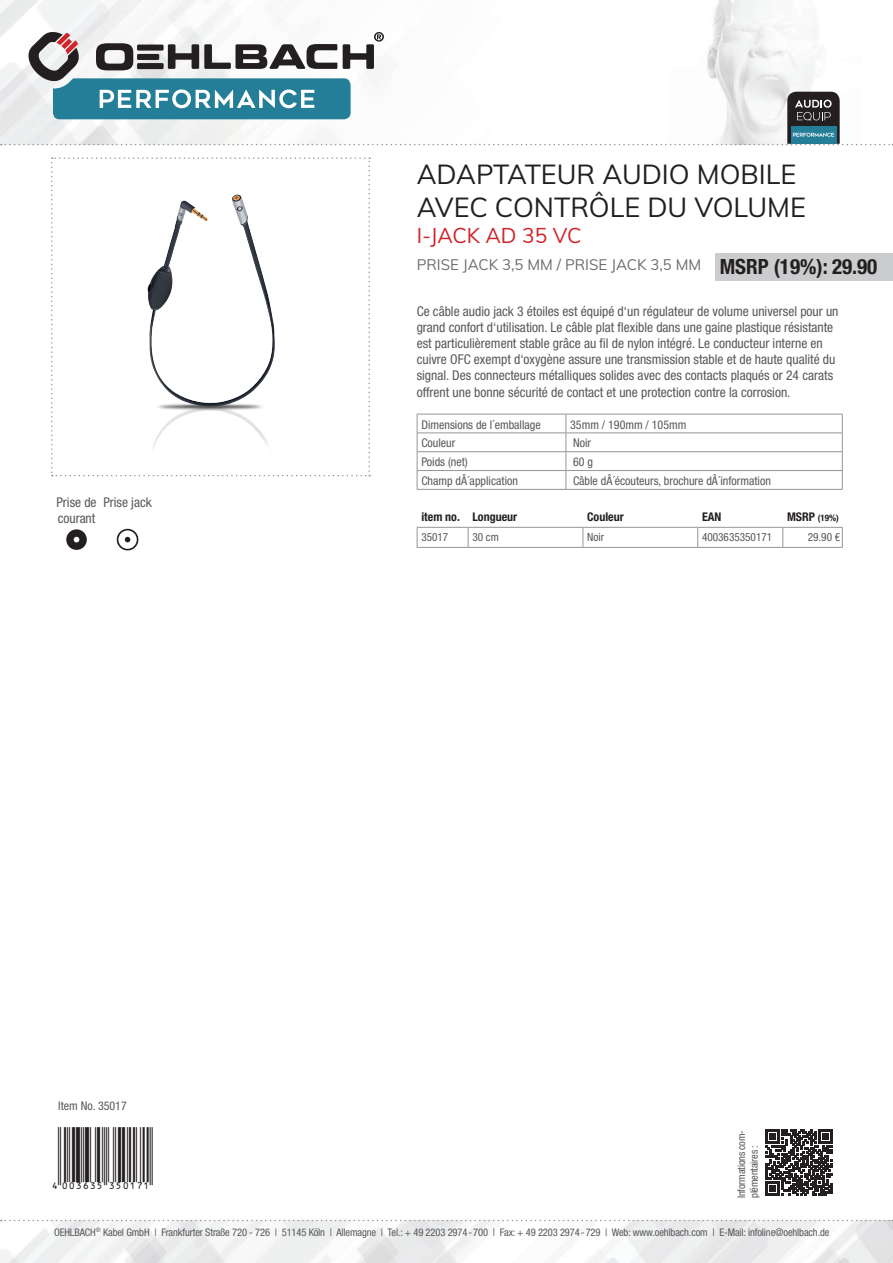
<style>
.page{position:relative;width:893px;height:1263px;background:#fff}
.page>*{position:absolute;margin:0;border:0;box-sizing:border-box;transform-origin:0 0}
.t1{font:27px/32.4px "Muli";color:#231f20}
.t2{font:27px "EAN";color:#231f20}
.t3{font:700 condensed 21px "Helvetica Neue LTW1 G";color:#231f20}
.t4{font:21px "Muli";color:#d1232a}
.t5{font:15px "Muli";color:#6c6d70}
.t6{font:condensed 13.5px/16.2px "Helvetica Neue LTW1 G";color:#57585a}
.t7{font:condensed 12px "Helvetica Neue LTW1 G";color:#57585a}
.t8{font:700 condensed 12px "Helvetica Neue LTW1 G";color:#231f20}
.t9{font:condensed 11.25px "Helvetica Neue LTW1 G";color:#57585a}
.t10{font:condensed 10.5px/12.6px "Helvetica Neue LTW1 G";letter-spacing:-.01em;color:#57585a}
.t11{font:700 condensed 9px "Helvetica Neue LTW1 G";color:#231f20}
.s1{font-size:12px}
</style>
<div class="page">
<img style="left:0;top:1220px;width:893px;height:43px">
<img style="left:0;top:0;width:818px;height:145px">
<svg style="left:1px;top:1220px;width:892px;height:1px"></svg>
<svg style="left:51px;top:157px;width:319px;height:319px"></svg>
<svg style="left:66px;top:529px;width:21px;height:21px"></svg>
<svg style="left:117px;top:529px;width:21px;height:21px"></svg>
<svg style="left:766px;top:1129px;width:66px;height:67px"></svg>
<svg style="left:1px;top:31px;width:892px;height:114px"></svg>
<svg style="left:417px;top:526px;width:426px;height:21px"></svg>
<hr style="left:417px;top:547px;width:51px;height:1px;background:#939598">
<hr style="left:468px;top:547px;width:115px;height:1px;background:#939598">
<hr style="left:583px;top:547px;width:115px;height:1px;background:#939598">
<hr style="left:698px;top:547px;width:85px;height:1px;background:#939598">
<hr style="left:783px;top:547px;width:60px;height:1px;background:#939598">
<hr style="left:417px;top:527px;width:51px;height:1px;background:#939598">
<hr style="left:468px;top:527px;width:115px;height:1px;background:#939598">
<hr style="left:583px;top:527px;width:115px;height:1px;background:#939598">
<hr style="left:698px;top:527px;width:85px;height:1px;background:#939598">
<hr style="left:783px;top:527px;width:60px;height:1px;background:#939598">
<div style="left:715px;top:253px;width:178px;height:27px;background:#cbccce"></div>
<svg style="left:417px;top:414px;width:426px;height:75px"></svg>
<hr style="left:417px;top:489px;width:149px;height:1px;background:#939598">
<hr style="left:566px;top:489px;width:277px;height:1px;background:#939598">
<p class="t6" style="left:56px;top:494px;width:97px">Prise de Prise jack courant</p>
<h1 class="t1" style="left:417px;top:157px;width:391px">ADAPTATEUR AUDIO MOBILE<br>AVEC CONTRÔLE DU VOLUME</h1>
<h2 class="t4" style="left:417px;top:221px;width:166px">I-JACK AD 35 VC</h2>
<p class="t5" style="left:417px;top:254px;width:286px">PRISE JACK 3,5 MM / PRISE JACK 3,5 MM</p>
<p class="t6" style="left:417px;top:303px;width:423px">Ce câble audio jack 3 étoiles est équipé d‘un régulateur de volume universel pour un grand confort d‘utilisation. Le câble plat flexible dans une gaine plastique résistante est particulièrement stable grâce au fil de nylon intégré. Le conducteur interne en cuivre OFC exempt d‘oxygène assure une transmission stable et de haute qualité du signal. Des connecteurs métalliques solides avec des contacts plaqués or 24 carats offrent une bonne sécurité de contact et une protection contre la corrosion.</p>
<p class="t7" style="left:421px;top:417px;width:121px">Dimensions de l´emballage</p>
<p class="t7" style="left:570px;top:417px;width:118px">35mm / 190mm / 105mm</p>
<p class="t7" style="left:421px;top:436px;width:35px">Couleur</p>
<p class="t7" style="left:573px;top:436px;width:19px">Noir</p>
<p class="t7" style="left:421px;top:455px;width:48px">Poids (net)</p>
<p class="t7" style="left:573px;top:455px;width:21px">60 g</p>
<p class="t7" style="left:421px;top:474px;width:98px">Champ dÂ´application</p>
<p class="t7" style="left:573px;top:474px;width:199px">Câble dÂ´écouteurs, brochure dÂ´information</p>
<h2 class="t3" style="left:720px;top:254px;width:159px">MSRP (19%): 29.90</h2>
<p class="t8" style="left:421px;top:510px;width:97px">item no. Longueur</p>
<p class="t8" style="left:587px;top:510px;width:38px">Couleur</p>
<p class="t8" style="left:702px;top:510px;width:21px">EAN</p>
<p class="t11" style="left:787px;top:513px;width:53px"><span class="s1">MSRP</span> (19%)</p>
<p class="t9" style="left:421px;top:531px;width:28px">35017</p>
<p class="t9" style="left:472px;top:531px;width:28px">30 cm</p>
<p class="t9" style="left:587px;top:531px;width:18px">Noir</p>
<p class="t9" style="left:702px;top:531px;width:72px">4003635350171</p>
<p class="t9" style="left:808px;top:531px;width:34px">29.90 €</p>
<p class="t7" style="left:58px;top:1099px;width:70px">Item No. 35017</p>
<h1 class="t2" style="left:51px;top:1157px;width:103px">4":D=@GI#QSNOUO"</h1>
<p class="t10" style="left:735px;top:1198px;width:70px;rotate:-90deg">Informations com&shy;plémentaires :</p>
<p class="t10" style="left:54px;top:1226px;width:777px">OEHLBACH<sup>®</sup> Kabel GmbH | Frankfurter Straße 720 - 726 | 51145 Köln | Allemagne | Tel.: + 49 2203 2974-700 | Fax: + 49 2203 2974-729 | Web: www.oehlbach.com | E-Mail: infoline@oehlbach.de</p>
</div>
